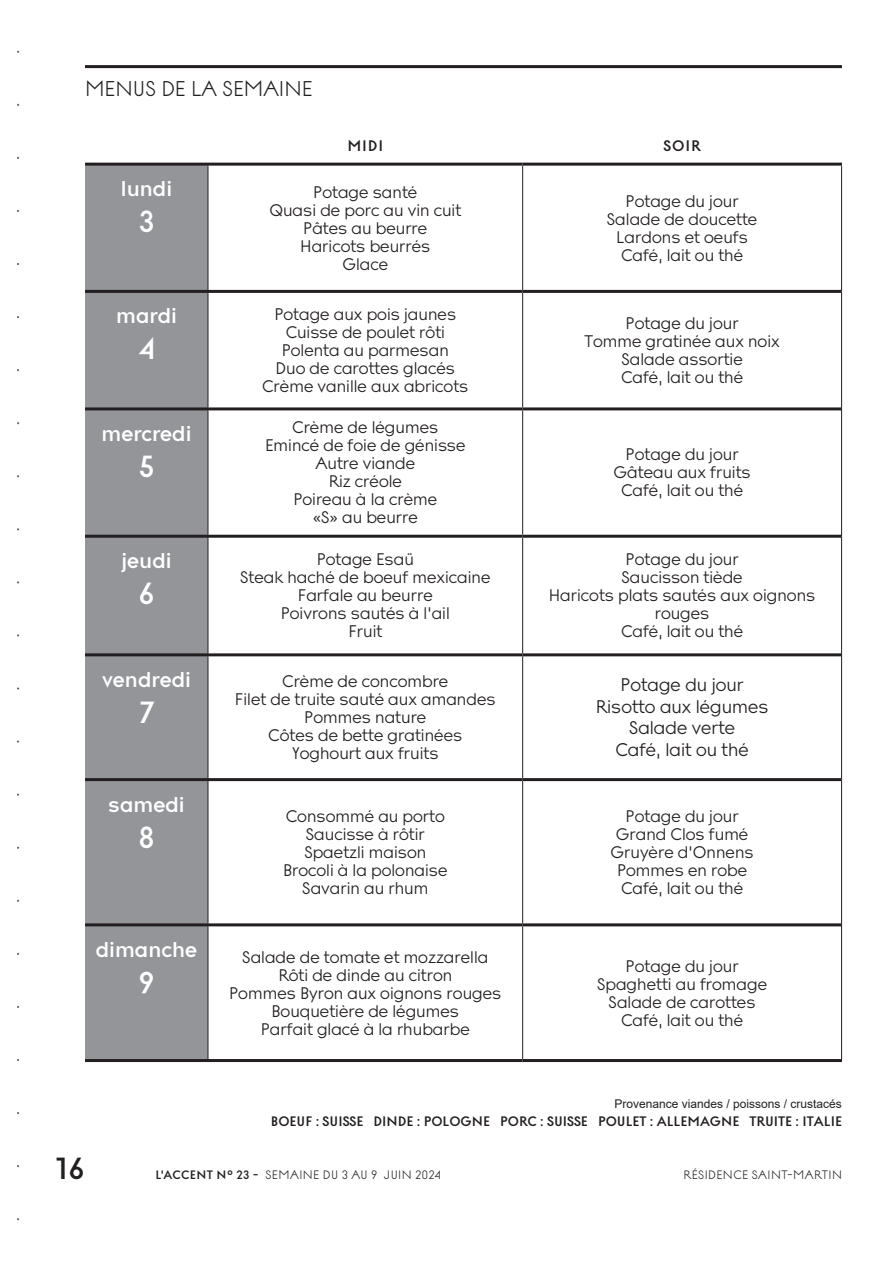
<style>
.page{position:relative;width:893px;height:1263px;background:#fff}
.page>*{position:absolute;margin:0;border:0;box-sizing:border-box;transform-origin:0 0}
.t1{font:700 30px "Noir Text";color:#fff}
.t2{font:700 30px "Noir Text";color:#231f20}
.t3{font:700 21px "Noir Text";color:#fff}
.t4{font:21px "Noir Text";color:#231f20}
.t5{font:18px/21.6px "Noir Text";color:#231f20;text-align:center}
.t6{font:16.5px/18px "Noir Text";color:#231f20;text-align:center}
.t7{font:700 15px "Noir Text";letter-spacing:.055em;color:#231f20}
.POESIE{font:700 13.5px "Noir Text";color:#231f20}
.t8{font:12px "Noir Text";letter-spacing:.03em;color:#231f20}
.POESIE-2{font:12px "Arial";color:#231f20}
.s1{font-weight:700}
</style>
<div class="page">
<div style="left:85px;top:166px;width:123px;height:893px;background:#939598"></div>
<hr style="left:208px;top:166px;width:1px;height:124px;background:#231f20">
<hr style="left:522px;top:166px;width:1px;height:124px;background:#231f20">
<hr style="left:841px;top:166px;width:1px;height:125px;background:#231f20">
<hr style="left:208px;top:293px;width:1px;height:114px;background:#231f20">
<hr style="left:522px;top:293px;width:1px;height:114px;background:#231f20">
<hr style="left:841px;top:291px;width:1px;height:118px;background:#231f20">
<hr style="left:208px;top:410px;width:1px;height:125px;background:#231f20">
<hr style="left:522px;top:410px;width:1px;height:125px;background:#231f20">
<hr style="left:841px;top:409px;width:1px;height:127px;background:#231f20">
<hr style="left:208px;top:538px;width:1px;height:115px;background:#231f20">
<hr style="left:522px;top:538px;width:1px;height:115px;background:#231f20">
<hr style="left:841px;top:536px;width:1px;height:119px;background:#231f20">
<hr style="left:208px;top:656px;width:1px;height:122px;background:#231f20">
<hr style="left:522px;top:656px;width:1px;height:122px;background:#231f20">
<hr style="left:841px;top:655px;width:1px;height:125px;background:#231f20">
<hr style="left:208px;top:781px;width:1px;height:142px;background:#231f20">
<hr style="left:522px;top:781px;width:1px;height:142px;background:#231f20">
<hr style="left:841px;top:780px;width:1px;height:145px;background:#231f20">
<hr style="left:208px;top:926px;width:1px;height:133px;background:#231f20">
<hr style="left:522px;top:926px;width:1px;height:133px;background:#231f20">
<hr style="left:841px;top:925px;width:1px;height:134px;background:#231f20">
<hr style="left:85px;top:163px;width:123px;height:3px;background:#231f20">
<hr style="left:208px;top:163px;width:315px;height:3px;background:#231f20">
<hr style="left:523px;top:163px;width:319px;height:3px;background:#231f20">
<hr style="left:85px;top:290px;width:123px;height:3px;background:#231f20">
<hr style="left:208px;top:290px;width:315px;height:3px;background:#231f20">
<hr style="left:523px;top:290px;width:318px;height:3px;background:#231f20">
<hr style="left:85px;top:407px;width:123px;height:3px;background:#231f20">
<hr style="left:208px;top:407px;width:315px;height:3px;background:#231f20">
<hr style="left:523px;top:407px;width:318px;height:3px;background:#231f20">
<hr style="left:85px;top:535px;width:123px;height:3px;background:#231f20">
<hr style="left:208px;top:535px;width:315px;height:3px;background:#231f20">
<hr style="left:523px;top:535px;width:318px;height:3px;background:#231f20">
<hr style="left:85px;top:653px;width:123px;height:3px;background:#231f20">
<hr style="left:208px;top:653px;width:315px;height:3px;background:#231f20">
<hr style="left:523px;top:653px;width:318px;height:3px;background:#231f20">
<hr style="left:85px;top:778px;width:123px;height:3px;background:#231f20">
<hr style="left:208px;top:778px;width:315px;height:3px;background:#231f20">
<hr style="left:523px;top:778px;width:318px;height:3px;background:#231f20">
<hr style="left:85px;top:923px;width:123px;height:3px;background:#231f20">
<hr style="left:208px;top:923px;width:315px;height:3px;background:#231f20">
<hr style="left:523px;top:923px;width:318px;height:3px;background:#231f20">
<hr style="left:85px;top:1059px;width:123px;height:3px;background:#231f20">
<hr style="left:208px;top:1059px;width:315px;height:3px;background:#231f20">
<hr style="left:523px;top:1059px;width:319px;height:3px;background:#231f20">
<hr style="left:85px;top:65px;width:757px;height:3px;background:#231f20">
<p class="t4" style="left:85px;top:77px;width:229px">MENUS DE LA SEMAINE</p>
<p class="t7" style="left:347px;top:137px;width:37px">MIDI</p>
<p class="t7" style="left:664px;top:137px;width:39px">SOIR</p>
<p class="t3" style="left:121px;top:177px;width:53px">lundi</p>
<h1 class="t1" style="left:139px;top:204px;width:17px">3</h1>
<p class="t6" style="left:269px;top:183px;width:193px">Potage santé<br>Quasi de porc au vin cuit<br>Pâtes au beurre<br>Haricots beurrés<br>Glace</p>
<p class="t6" style="left:607px;top:192px;width:152px">Potage du jour<br>Salade de doucette<br>Lardons et oeufs<br>Café, lait ou thé</p>
<p class="t3" style="left:116px;top:304px;width:62px">mardi</p>
<h1 class="t1" style="left:139px;top:332px;width:17px">4</h1>
<p class="t6" style="left:262px;top:305px;width:208px">Potage aux pois jaunes<br>Cuisse de poulet rôti<br>Polenta au parmesan<br>Duo de carottes glacés<br>Crème vanille aux abricots</p>
<p class="t6" style="left:584px;top:314px;width:197px">Potage du jour<br>Tomme gratinée aux noix<br>Salade assortie<br>Café, lait ou thé</p>
<p class="t3" style="left:101px;top:421px;width:92px">mercredi</p>
<h1 class="t1" style="left:139px;top:449px;width:17px">5</h1>
<p class="t6" style="left:265px;top:419px;width:202px">Crème de légumes<br>Emincé de foie de génisse<br>Autre viande<br>Riz créole<br>Poireau à la crème<br>«S» au beurre</p>
<p class="t6" style="left:613px;top:446px;width:139px">Potage du jour<br>Gâteau aux fruits<br>Café, lait ou thé</p>
<p class="t3" style="left:121px;top:549px;width:52px">jeudi</p>
<h1 class="t1" style="left:139px;top:576px;width:17px">6</h1>
<p class="t6" style="left:240px;top:551px;width:252px">Potage Esaü<br>Steak haché de boeuf mexicaine<br>Farfale au beurre<br>Poivrons sautés à l’ail<br>Fruit</p>
<p class="t6" style="left:549px;top:551px;width:268px">Potage du jour<br>Saucisson tiède<br>Haricots plats sautés aux oignons rouges<br>Café, lait ou thé</p>
<p class="t3" style="left:102px;top:667px;width:90px">vendredi</p>
<h1 class="t1" style="left:139px;top:695px;width:17px">7</h1>
<p class="t6" style="left:235px;top:672px;width:262px">Crème de concombre<br>Filet de truite sauté aux amandes<br>Pommes nature<br>Côtes de bette gratinées<br>Yoghourt aux fruits</p>
<p class="t5" style="left:596px;top:674px;width:174px">Potage du jour<br>Risotto aux légumes<br>Salade verte<br>Café, lait ou thé</p>
<p class="t3" style="left:108px;top:792px;width:78px">samedi</p>
<h1 class="t1" style="left:139px;top:820px;width:17px">8</h1>
<p class="t6" style="left:283px;top:807px;width:166px">Consommé au porto<br>Saucisse à rôtir<br>Spaetzli maison<br>Brocoli à la polonaise<br>Savarin au rhum</p>
<p class="t6" style="left:610px;top:807px;width:145px">Potage du jour<br>Grand Clos fumé<br>Gruyère d’Onnens<br>Pommes en robe<br>Café, lait ou thé</p>
<p class="t3" style="left:96px;top:937px;width:103px">dimanche</p>
<h1 class="t1" style="left:139px;top:965px;width:17px">9</h1>
<p class="t6" style="left:229px;top:948px;width:274px">Salade de tomate et mozzarella<br>Rôti de dinde au citron<br>Pommes Byron aux oignons rouges<br>Bouquetière de légumes<br>Parfait glacé à la rhubarbe</p>
<p class="t6" style="left:597px;top:957px;width:172px">Potage du jour<br>Spaghetti au fromage<br>Salade de carottes<br>Café, lait ou thé</p>
<h1 class="t2" style="left:53px;top:1151px;width:33px">16</h1>
<p class="POESIE-2" style="left:614px;top:1096px;width:229px">Provenance viandes / poissons / crustacés</p>
<p class="POESIE" style="left:271px;top:1114px;width:572px">BOEUF : SUISSE DINDE : POLOGNE PORC : SUISSE POULET : ALLEMAGNE TRUITE : ITALIE</p>
<p class="t8" style="left:155px;top:1168px;width:287px"><span class="s1">L’ACCENT N° 23 -</span> SEMAINE DU 3 AU 9 JUIN 2024</p>
<p class="t8" style="left:683px;top:1168px;width:160px">RÉSIDENCE SAINT-MARTIN</p>
</div>
